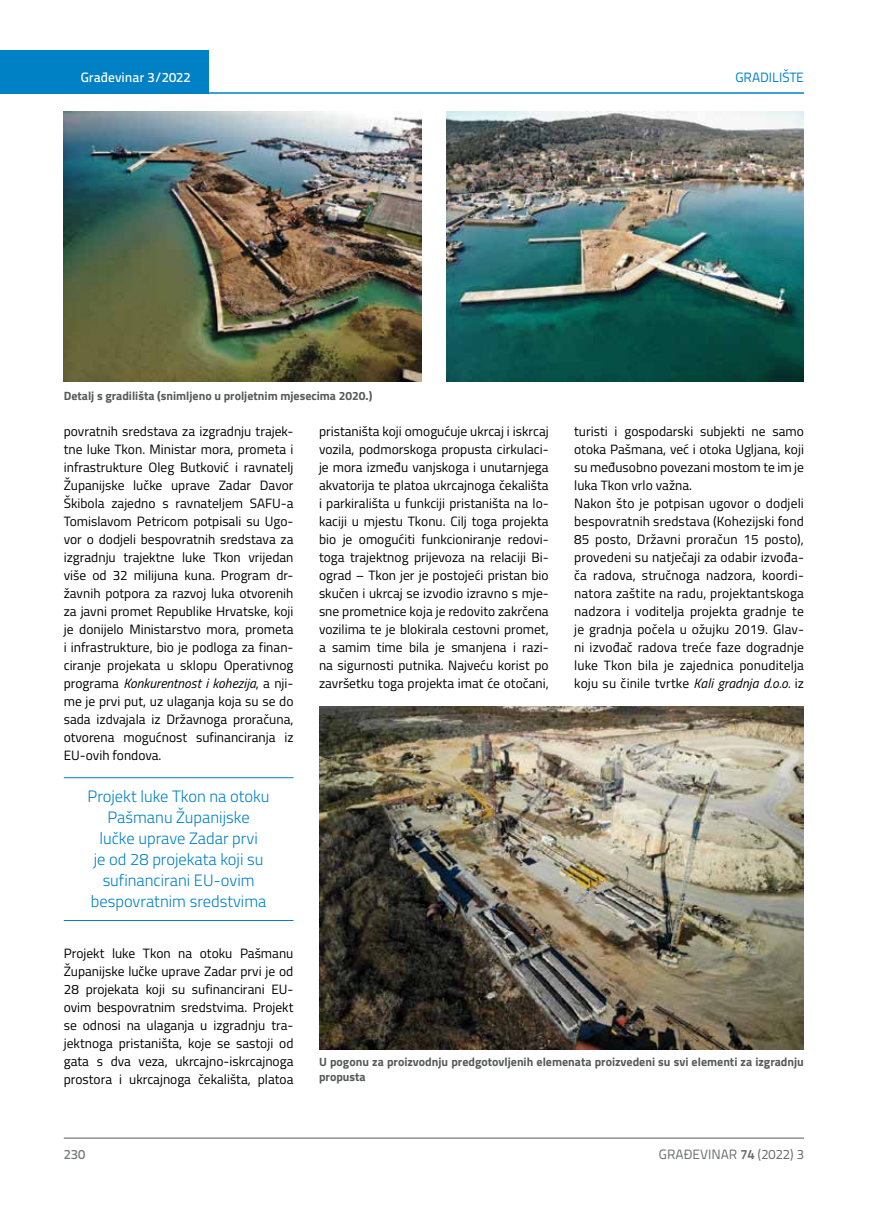
<style>
.page{position:relative;width:872px;height:1212px;background:#fff}
.page>*{position:absolute;margin:0;border:0;box-sizing:border-box;transform-origin:0 0}
.t1{font:300 16.5px/21px "Titillium";color:#0081c6;text-align:center}
.t2{font:13.5px/18px "Titillium";letter-spacing:.005em;color:#000;text-align:justify}
.t3{font:13.5px "Titillium Text 22 L";color:#6d6e71}
.t4{font:500 13.5px "Titillium Text 22 L";color:#fff}
.t5{font:13.5px "Titillium Text 22 L";color:#0081c6}
.t6{font:500 13.5px "Titillium Text 22 L";color:#797a7d}
.t7{font:700 12px/15px "Titillium";color:#58595b}
.s1{font-style:italic}
.s2{font-weight:700}
</style>
<div class="page">
<div style="left:0;top:50px;width:208px;height:44px;background:#0081c6"></div>
<hr style="left:0;top:92px;width:804px;height:2px;background:#0081c6">
<hr style="left:64px;top:1138px;width:740px;height:1px;background:#58595b">
<hr style="left:64px;top:777px;width:229px;height:1px;background:#0081c6">
<hr style="left:64px;top:920px;width:229px;height:1px;background:#0081c6">
<img style="left:64px;top:112px;width:357px;height:270px">
<img style="left:446px;top:112px;width:358px;height:270px">
<img style="left:319px;top:706px;width:485px;height:343px">
<p class="t4" style="left:81px;top:67px;width:111px">Građevinar 3/2022</p>
<p class="t5" style="left:735px;top:68px;width:70px">GRADILIŠTE</p>
<p class="t7" style="left:64px;top:387px;width:310px">Detalj s gradilišta (snimljeno u proljetnim mjesecima 2020.)</p>
<p class="t2" style="left:64px;top:421px;width:231px">povratnih sredstava za izgradnju trajek&shy;tne luke Tkon. Ministar mora, prometa i infrastrukture Oleg Butković i ravnatelj Županijske lučke uprave Zadar Davor Škibola zajedno s ravnateljem SAFU-a Tomislavom Petricom potpisali su Ugo&shy;vor o dodjeli bespovratnih sredstava za izgradnju trajektne luke Tkon vrijedan više od 32 milijuna kuna. Program dr&shy;žavnih potpora za razvoj luka otvorenih za javni promet Republike Hrvatske, koji je donijelo Ministarstvo mora, prometa i infrastrukture, bio je podloga za finan&shy;ciranje projekata u sklopu Operativnog programa <span class="s1">Konkurentnost i kohezija</span>, a nji&shy;me je prvi put, uz ulaganja koja su se do sada izdvajala iz Državnoga proračuna, otvorena mogućnost sufinanciranja iz EU-ovih fondova.</p>
<p class="t1" style="left:88px;top:785px;width:183px">Projekt luke Tkon na otoku<br>Pašmanu Županijske<br>lučke uprave Zadar prvi<br>je od 28 projekata koji su sufinancirani EU-ovim bespovratnim sredstvima</p>
<p class="t2" style="left:64px;top:944px;width:231px">Projekt luke Tkon na otoku Pašmanu Županijske lučke uprave Zadar prvi je od 28 projekata koji su sufinancirani EU&shy;ovim bespovratnim sredstvima. Projekt se odnosi na ulaganja u izgradnju tra&shy;jektnoga pristaništa, koje se sastoji od gata s dva veza, ukrcajno-iskrcajnoga prostora i ukrcajnoga čekališta, platoa</p>
<p class="t2" style="left:319px;top:421px;width:231px">pristaništa koji omogućuje ukrcaj i iskrcaj vozila, podmorskoga propusta cirkulaci&shy;je mora između vanjskoga i unutarnjega akvatorija te platoa ukrcajnoga čekališta i parkirališta u funkciji pristaništa na lo&shy;kaciji u mjestu Tkonu. Cilj toga projekta bio je omogućiti funkcioniranje redovi&shy;toga trajektnog prijevoza na relaciji Bi&shy;ograd – Tkon jer je postojeći pristan bio skučen i ukrcaj se izvodio izravno s mje&shy;sne prometnice koja je redovito zakrčena vozilima te je blokirala cestovni promet, a samim time bila je smanjena i razi&shy;na sigurnosti putnika. Najveću korist po završetku toga projekta imat će otočani,</p>
<p class="t2" style="left:574px;top:421px;width:231px;text-align:left">turisti i gospodarski subjekti ne samo otoka Pašmana, već i otoka Ugljana, koji su međusobno povezani mostom te im je luka Tkon vrlo važna.<br>Nakon što je potpisan ugovor o dodjeli bespovratnih sredstava (Kohezijski fond 85 posto, Državni proračun 15 posto), provedeni su natječaji za odabir izvođa&shy;ča radova, stručnoga nadzora, koordi&shy;natora zaštite na radu, projektantskoga nadzora i voditelja projekta gradnje te je gradnja počela u ožujku 2019. Glav&shy;ni izvođač radova treće faze dogradnje luke Tkon bila je zajednica ponuditelja koju su činile tvrtke <span class="s1">Kali gradnja d.o.o.</span> iz</p>
<p class="t7" style="left:319px;top:1054px;width:486px">U pogonu za proizvodnju predgotovljenih elemenata proizvedeni su svi elementi za izgradnju propusta</p>
<p class="t6" style="left:64px;top:1144px;width:23px">230</p>
<p class="t3" style="left:659px;top:1144px;width:146px">GRAĐEVINAR <span class="s2">74</span> (2022) 3</p>
</div>
